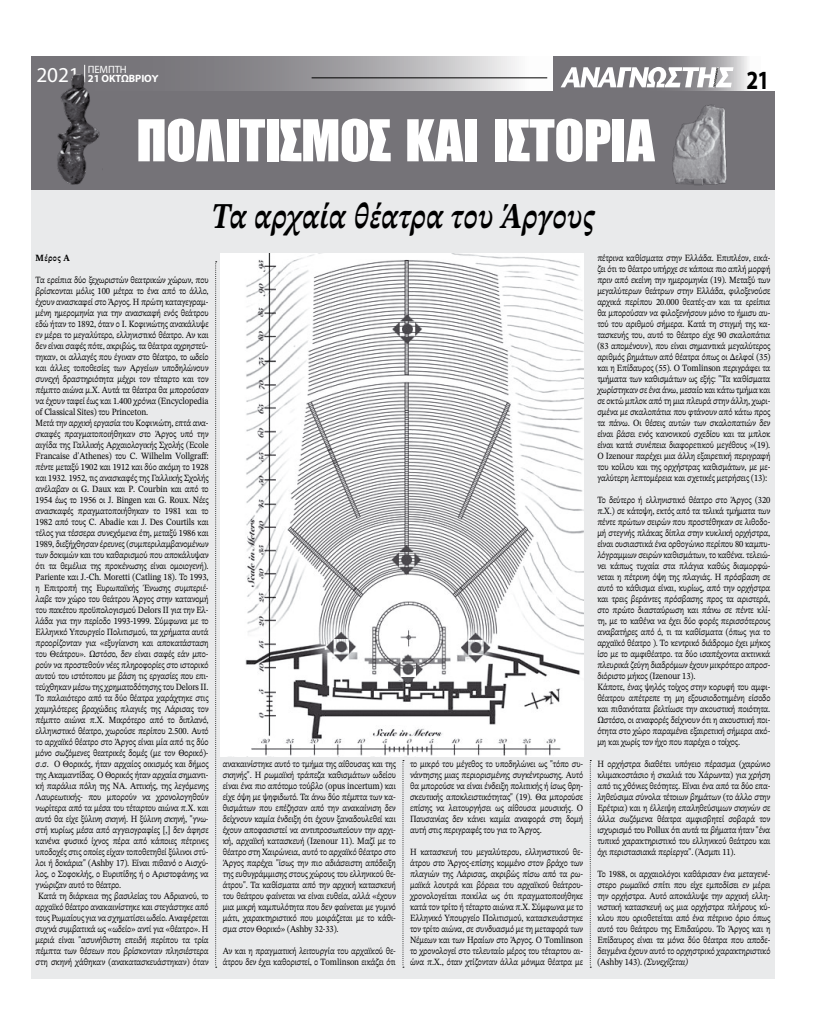
<style>
.page{position:relative;width:823px;height:1035px;background:#fff}
.page>*{position:absolute;margin:0;border:0;box-sizing:border-box;transform-origin:0 0}
.t1{font:900 56px "PF Fusion Sans";letter-spacing:-.02em;color:#fff;scale:1.06 1}
.t2{font:italic 700 36.3px "STIX Two Text";letter-spacing:.02em;color:#000;scale:.81 1}
.t3{font:700 26.3px "Myriad Pro";color:#000;scale:.81 1}
.t4{font:700 10.6px/9.4px "Myriad Pro";letter-spacing:-.01em;color:#fff}
.t5{font:9.5px/11px "STIX Two Text";letter-spacing:-.01em;color:#000;text-align:justify;scale:.9 1}
.t6{font:700 9.5px "STIX Two Text";letter-spacing:.04em;color:#000;scale:.9 1}
.s1{font-weight:400}
.s2{font-weight:400;font-size:21.3px}
.s3{font-style:italic}
</style>
<div class="page">
<svg style="left:556px;top:57px;width:192px;height:34px;background:#908e92"></svg>
<svg style="left:31px;top:57px;width:525px;height:34px;background:#a09fa2"></svg>
<svg style="left:560px;top:67px;width:173px;height:20px"></svg>
<hr style="left:311px;top:78px;width:236px;height:1px;background:#000">
<div style="left:31px;top:190px;width:743px;height:788px;background:#e9eaeb"></div>
<div style="left:31px;top:91px;width:743px;height:98px;background:#757378"></div>
<img style="left:48px;top:70px;width:54px;height:115px">
<img style="left:662px;top:86px;width:76px;height:99px">
<svg style="left:215px;top:261px;width:1px;height:706px"></svg>
<svg style="left:402px;top:760px;width:2px;height:207px"></svg>
<svg style="left:589px;top:760px;width:2px;height:207px"></svg>
<img style="left:221px;top:253px;width:362px;height:503px">
<p class="t4" style="left:37px;top:64px;width:123px;text-indent:51px"><span class="s1">ΠΕΜΠΤΗ<br></span><span class="s2">2021</span> 21 ΟΚΤΩΒΡΙΟΥ</p>
<h3 class="t3" style="left:746px;top:63px;width:29px">21</h3>
<h1 class="t1" style="left:136px;top:106px;width:491px">ΠΟΛΙΤΙΣΜΌΣ ΚΑΙ ΙΣΤΟΡΙΑ</h1>
<h2 class="t2" style="left:211px;top:190px;width:473px">Τα αρχαία θέατρα του Άργους</h2>
<p class="t6" style="left:36px;top:251px;width:40px">Μέρος Α</p>
<p class="t5" style="left:36px;top:274px;width:194px;text-align:left">Τα ερείπια δύο ξεχωριστών θεατρικών χώρων, που βρίσκονται μόλις 100 μέτρα το ένα από το άλλο, έχουν ανασκαφεί στο Άργος. Η πρώτη καταγεγραμ&shy;μένη ημερομηνία για την ανασκαφή ενός θεάτρου εδώ ήταν το 1892, όταν ο Ι. Κοφινιώτης ανακάλυψε εν μέρει το μεγαλύτερο, ελληνιστικό θέατρο. Αν και δεν είναι σαφές πότε, ακριβώς, τα θέατρα αχρηστεύ&shy;τηκαν, οι αλλαγές που έγιναν στο θέατρο, το ωδείο και άλλες τοποθεσίες των Αργείων υποδηλώνουν συνεχή δραστηριότητα μέχρι τον τέταρτο και τον πέμπτο αιώνα μ.Χ. Αυτά τα θέατρα θα μπορούσαν να έχουν ταφεί έως και 1.400 χρόνια (Encyclopedia of Classical Sites) του Princeton.<br>Μετά την αρχική εργασία του Κοφινιώτη, επτά ανα&shy;σκαφές πραγματοποιήθηκαν στο Άργος υπό την αιγίδα της Γαλλικής Αρχαιολογικής Σχολής (Ecole Francaise d'Athenes) του C. Wilhelm Vollgraff: πέντε μεταξύ 1902 και 1912 και δύο ακόμη το 1928 και 1932. 1952, τις ανασκαφές της Γαλλικής Σχολής ανέλαβαν οι G. Daux και P. Courbin και από το 1954 έως το 1956 οι J. Bingen και G. Roux. Νέες ανασκαφές πραγματοποιήθηκαν το 1981 και το 1982 από τους C. Abadie και J. Des Courtils και τέλος για τέσσερα συνεχόμενα έτη, μεταξύ 1986 και 1989, διεξήχθησαν έρευνες (συμπεριλαμβανομένων των δοκιμών και του καθαρισμού που αποκάλυψαν ότι τα θεμέλια της προκένωσης είναι ομοιογενή).<br>Pariente και J.-Ch. Moretti (Catling 18). Το 1993, η Επιτροπή της Ευρωπαϊκής Ένωσης συμπεριέ&shy;λαβε τον χώρο του θεάτρου Άργος στην κατανομή του πακέτου προϋπολογισμού Delors II για την Ελ&shy;λάδα για την περίοδο 1993-1999. Σύμφωνα με το Ελληνικό Υπουργείο Πολιτισμού, τα χρήματα αυτά προορίζονταν για «εξυγίανση και αποκατάσταση του Θεάτρου». Ωστόσο, δεν είναι σαφές εάν μπο&shy;ρούν να προστεθούν νέες πληροφορίες στο ιστορικό αυτού του ιστότοπου με βάση τις εργασίες που επι&shy;τεύχθηκαν μέσω της χρηματοδότησης του Delors II.<br>Το παλαιότερο από τα δύο θέατρα χαράχτηκε στις χαμηλότερες βραχώδεις πλαγιές της Λάρισας τον πέμπτο αιώνα π.Χ. Μικρότερο από το διπλανό, ελληνιστικό θέατρο, χωρούσε περίπου 2.500. Αυτό το αρχαϊκό θέατρο στο Άργος είναι μία από τις δύο μόνο σωζόμενες θεατρικές δομές (με τον Θορικό)- σ.σ. Ο Θορικός, ήταν αρχαίος οικισμός και δήμος της Ακαμαντίδας. Ο Θορικός ήταν αρχαία σημαντι&shy;κή παράλια πόλη της ΝΑ. Αττικής, της λεγόμενης Λαυρεωτικής- που μπορούν να χρονολογηθούν νωρίτερα από τα μέσα του τέταρτου αιώνα π.Χ. και αυτό θα είχε ξύλινη σκηνή. Η ξύλινη σκηνή, "γνω&shy;στή κυρίως μέσα από αγγειογραφίες [,] δεν άφησε κανένα φυσικό ίχνος πέρα από κάποιες πέτρινες υποδοχές στις οποίες είχαν τοποθετηθεί ξύλινοι στύ&shy;λοι ή δοκάρια" (Ashby 17). Είναι πιθανό ο Αισχύ&shy;λος, ο Σοφοκλής, ο Ευριπίδης ή ο Αριστοφάνης να γνώριζαν αυτό το θέατρο.<br>Κατά τη διάρκεια της βασιλείας του Αδριανού, το αρχαϊκό θέατρο ανακαινίστηκε και στεγάστηκε από τους Ρωμαίους για να σχηματίσει ωδείο. Αναφέρεται συχνά συμβατικά ως «ωδείο» αντί για «θέατρο». Η μεριά είναι "ασυνήθιστη επειδή περίπου τα τρία πέμπτα των θέσεων που βρίσκονταν πλησιέστερα στη σκηνή χάθηκαν (ανακατασκευάστηκαν) όταν</p>
<p class="t5" style="left:223px;top:758px;width:194px">ανακαινίστηκε αυτό το τμήμα της αίθουσας και της σκηνής". Η ρωμαϊκή τράπεζα καθισμάτων ωδείου είναι ένα πιο απότομο τούβλο (opus incertum) και είχε όψη με ψηφιδωτό. Τα άνω δύο πέμπτα των κα&shy;θισμάτων που επέζησαν από την ανακαίνιση δεν δείχνουν καμία ένδειξη ότι έχουν ξαναδουλεθεί και έχουν αποφασιστεί να αντιπροσωπεύουν την αρχι&shy;κή, αρχαϊκή κατασκευή (Izenour 11). Μαζί με το θέατρο στη Χαιρώνεια, αυτό το αρχαϊκό θέατρο στο Άργος παρέχει "ίσως την πιο αδιάσειστη απόδειξη της ευθυγράμμισης στους χώρους του ελληνικού θε&shy;άτρου". Τα καθίσματα από την αρχική κατασκευή του θεάτρου φαίνεται να είναι ευθεία, αλλά «έχουν μια μικρή καμπυλότητα που δεν φαίνεται με γυμνό μάτι, χαρακτηριστικό που μοιράζεται με το κάθι&shy;σμα στον Θορικό» (Ashby 32-33).</p>
<p class="t5" style="left:223px;top:945px;width:194px">Αν και η πραγματική λειτουργία του αρχαϊκού θε&shy;άτρου δεν έχει καθοριστεί, ο Tomlinson εικάζει ότι</p>
<p class="t5" style="left:410px;top:758px;width:194px">το μικρό του μέγεθος το υποδηλώνει ως "τόπο συ&shy;νάντησης μιας περιορισμένης συγκέντρωσης. Αυτό θα μπορούσε να είναι ένδειξη πολιτικής ή ίσως θρη&shy;σκευτικής αποκλειστικότητας" (19). Θα μπορούσε επίσης να λειτουργήσει ως αίθουσα μουσικής. Ο Παυσανίας δεν κάνει καμία αναφορά στη δομή αυτή στις περιγραφές του για το Άργος.</p>
<p class="t5" style="left:410px;top:846px;width:194px">Η κατασκευή του μεγαλύτερου, ελληνιστικού θε&shy;άτρου στο Άργος-επίσης κομμένο στον βράχο των πλαγιών της Λάρισας, ακριβώς πίσω από τα ρω&shy;μαϊκά λουτρά και βόρεια του αρχαϊκού θεάτρου&shy;χρονολογείται ποικίλα ως ότι πραγματοποιήθηκε κατά τον τρίτο ή τέταρτο αιώνα π.Χ. Σύμφωνα με το Ελληνικό Υπουργείο Πολιτισμού, κατασκευάστηκε τον τρίτο αιώνα, σε συνδυασμό με τη μεταφορά των Νέμεων και των Ηραίων στο Άργος. Ο Tomlinson το χρονολογεί στο τελευταίο μέρος του τέταρτου αι&shy;ώνα π.Χ., όταν χτίζονταν άλλα μόνιμα θέατρα με</p>
<p class="t5" style="left:597px;top:252px;width:194px">πέτρινα καθίσματα στην Ελλάδα. Επιπλέον, εικά&shy;ζει ότι το θέατρο υπήρχε σε κάποια πιο απλή μορφή πριν από εκείνη την ημερομηνία (19). Μεταξύ των μεγαλύτερων θεάτρων στην Ελλάδα, φιλοξενούσε αρχικά περίπου 20.000 θεατές-αν και τα ερείπια θα μπορούσαν να φιλοξενήσουν μόνο το ήμισυ αυ&shy;τού του αριθμού σήμερα. Κατά τη στιγμή της κα&shy;τασκευής του, αυτό το θέατρο είχε 90 σκαλοπάτια (83 απομένουν), που είναι σημαντικά μεγαλύτερος αριθμός βημάτων από θέατρα όπως οι Δελφοί (35) και η Επίδαυρος (55). Ο Tomlinson περιγράφει τα τμήματα των καθισμάτων ως εξής: "Τα καθίσματα χωρίστηκαν σε ένα άνω, μεσαίο και κάτω τμήμα και σε οκτώ μπλοκ από τη μια πλευρά στην άλλη, χωρι&shy;σμένα με σκαλοπάτια που φτάνουν από κάτω προς τα πάνω. Οι θέσεις αυτών των σκαλοπατιών δεν είναι βάσει ενός κανονικού σχεδίου και τα μπλοκ είναι κατά συνέπεια διαφορετικού μεγέθους »(19).<br>Ο Izenour παρέχει μια άλλη εξαιρετική περιγραφή του κοίλου και της ορχήστρας καθισμάτων, με με&shy;γαλύτερη λεπτομέρεια και σχετικές μετρήσεις (13):</p>
<p class="t5" style="left:597px;top:494px;width:194px;text-align:left">Το δεύτερο ή ελληνιστικό θέατρο στο Άργος (320 π.Χ.) σε κάτοψη, εκτός από τα τελικά τμήματα των πέντε πρώτων σειρών που προστέθηκαν σε λιθοδο&shy;μή στεγνής πλάκας δίπλα στην κυκλική ορχήστρα, είναι ουσιαστικά ένα ορθογώνιο περίπου 80 καμπυ&shy;λόγραμμων σειρών καθισμάτων, το καθένα. τελειώ&shy;νει κάπως τυχαία στα πλάγια καθώς διαμορφώ&shy;νεται η πέτρινη όψη της πλαγιάς. Η πρόσβαση σε αυτό το κάθισμα είναι, κυρίως, από την ορχήστρα και τρεις βεράντες πρόσβασης προς τα αριστερά, στο πρώτο διασταύρωση και πάνω σε πέντε κλί&shy;τη, με το καθένα να έχει δύο φορές περισσότερους αναβατήρες από ό, τι τα καθίσματα (όπως για το αρχαϊκό θέατρο ). Το κεντρικό διάδρομο έχει μήκος ίσο με το αμφιθέατρο. τα δύο ισαπέχοντα ακτινικά πλευρικά ζεύγη διαδρόμων έχουν μικρότερο απροσ&shy;διόριστο μήκος (Izenour 13).<br>Κάποτε, ένας ψηλός τοίχος στην κορυφή του αμφι&shy;θέατρου απέτρεπε τη μη εξουσιοδοτημένη είσοδο και πιθανότατα βελτίωσε την ακουστική ποιότητα.<br>Ωστόσο, οι αναφορές δείχνουν ότι η ακουστική ποι&shy;ότητα στο χώρο παραμένει εξαιρετική σήμερα ακό&shy;μη και χωρίς τον ήχο που παρέχει ο τοίχος.</p>
<p class="t5" style="left:597px;top:758px;width:194px">Η ορχήστρα διαθέτει υπόγειο πέρασμα (χαρώνιο κλιμακοστάσιο ή σκαλιά του Χάρωντα) για χρήση από τις χθόνιες θεότητες. Είναι ένα από τα δύο επα&shy;ληθεύσιμα σύνολα τέτοιων βημάτων (το άλλο στην Ερέτρια) και η έλλειψη επαληθεύσιμων σκηνών σε άλλα σωζόμενα θέατρα αμφισβητεί σοβαρά τον ισχυρισμό του Pollux ότι αυτά τα βήματα ήταν "ένα τυπικό χαρακτηριστικό του ελληνικού θεάτρου και όχι περιστασιακά περίεργα". (Άσμπι 11).</p>
<p class="t5" style="left:597px;top:868px;width:194px">Το 1988, οι αρχαιολόγοι καθάρισαν ένα μεταγενέ&shy;στερο ρωμαϊκό σπίτι που είχε εμποδίσει εν μέρει την ορχήστρα. Αυτό αποκάλυψε την αρχική ελλη&shy;νιστική κατασκευή ως μια ορχήστρα πλήρους κύ&shy;κλου που οριοθετείται από ένα πέτρινο όριο όπως αυτό του θεάτρου της Επιδαύρου. Το Άργος και η Επίδαυρος είναι τα μόνα δύο θέατρα που αποδε&shy;δειγμένα έχουν αυτό το ορχηστρικό χαρακτηριστικό (Ashby 143). <span class="s3">(Συνεχίζεται)</span></p>
</div>
